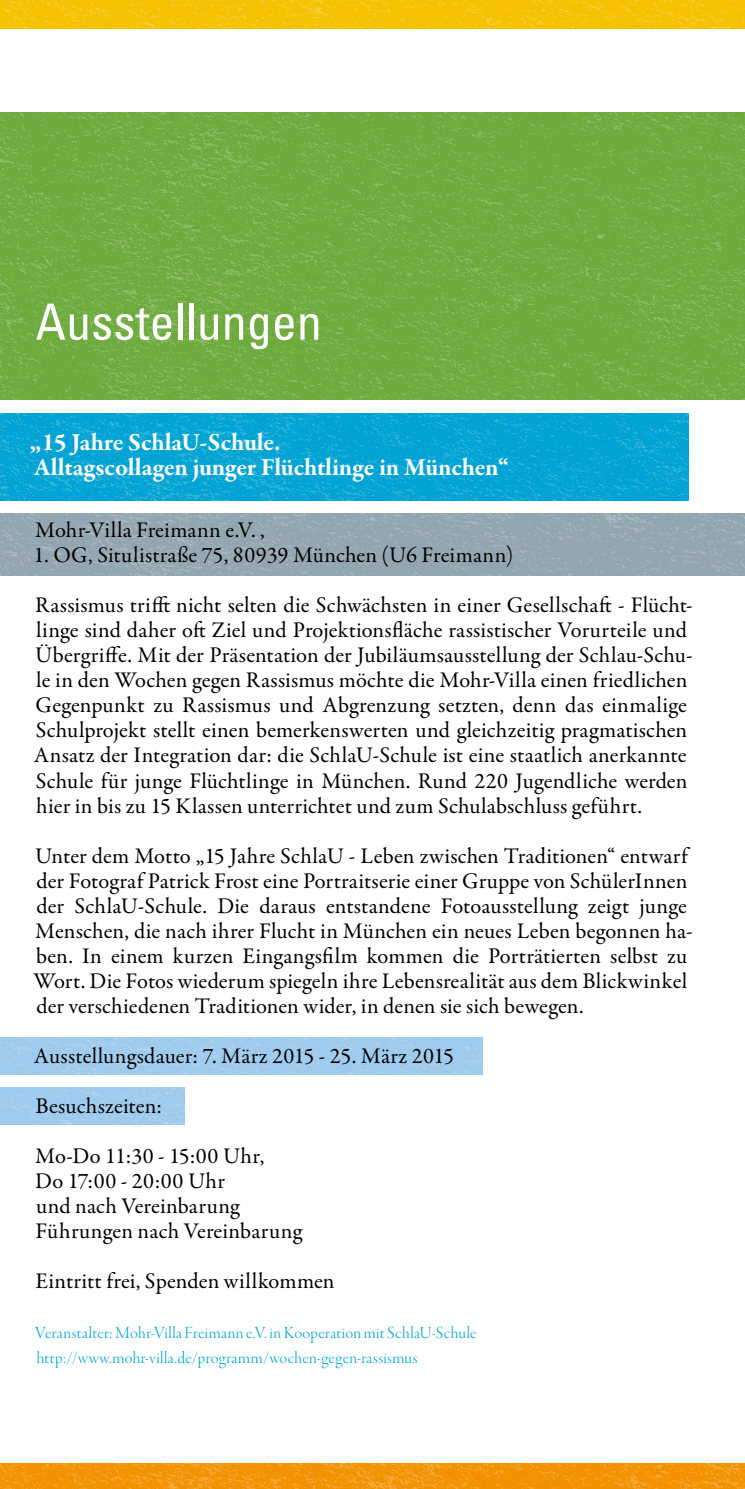
<style>
.page{position:relative;width:745px;height:1489px;background:#fff}
.page>*{position:absolute;margin:0;border:0;box-sizing:border-box;transform-origin:0 0}
.t1{font:condensed 50px "Univers";color:#fff}
.t2{font:700 25px/25px "Garamond Premr Pro";letter-spacing:-.01em;color:#fff}
.t3{font:22.5px/25px "Garamond Premr Pro";letter-spacing:.005em;color:#000}
.t4{font:17.5px/25px "Garamond Premr Pro Lt Disp";letter-spacing:.02em;color:#00a3d3}
</style>
<div class="page">
<hr style="left:744px;top:50px;width:1px;height:62px;background:#00a3d3">
<img style="left:0;top:0;width:744px;height:1488px">
<h1 class="t1" style="left:35px;top:290px;width:288px">Ausstellungen</h1>
<p class="t2" style="left:30px;top:430px;width:480px">„15 Jahre SchlaU-Schule.<br>Alltagscollagen junger Flüchtlinge in München“</p>
<p class="t3" style="left:35px;top:518px;width:231px">Mohr-Villa Freimann e.V. ,</p>
<p class="t3" style="left:33px;top:543px;width:481px">1. OG, Situlistraße 75, 80939 München (U6 Freimann)</p>
<p class="t3" style="left:34px;top:593px;width:660px">Rassismus trifft nicht selten die Schwächsten in einer Gesellschaft - Flücht&shy;linge sind daher oft Ziel und Projektionsfläche rassistischer Vorurteile und Übergriffe. Mit der Präsentation der Jubiläumsausstellung der Schlau-Schu&shy;le in den Wochen gegen Rassismus möchte die Mohr-Villa einen friedlichen Gegenpunkt zu Rassismus und Abgrenzung setzten, denn das einmalige Schulprojekt stellt einen bemerkenswerten und gleichzeitig pragmatischen Ansatz der Integration dar: die SchlaU-Schule ist eine staatlich anerkannte Schule für junge Flüchtlinge in München. Rund 220 Jugendliche werden hier in bis zu 15 Klassen unterrichtet und zum Schulabschluss geführt.</p>
<p class="t3" style="left:34px;top:843px;width:660px">Unter dem Motto „15 Jahre SchlaU - Leben zwischen Traditionen“ entwarf der Fotograf Patrick Frost eine Portraitserie einer Gruppe von SchülerInnen der SchlaU-Schule. Die daraus entstandene Fotoausstellung zeigt junge Menschen, die nach ihrer Flucht in München ein neues Leben begonnen ha&shy;ben. In einem kurzen Eingangsfilm kommen die Porträtierten selbst zu Wort. Die Fotos wiederum spiegeln ihre Lebensrealität aus dem Blickwinkel der verschiedenen Traditionen wider, in denen sie sich bewegen.</p>
<p class="t3" style="left:34px;top:1043px;width:421px">Ausstellungsdauer: 7. März 2015 - 25. März 2015</p>
<p class="t3" style="left:35px;top:1093px;width:128px">Besuchszeiten:</p>
<p class="t3" style="left:35px;top:1143px;width:268px">Mo-Do 11:30 - 15:00 Uhr,<br>Do 17:00 - 20:00 Uhr<br>und nach Vereinbarung<br>Führungen nach Vereinbarung</p>
<p class="t3" style="left:35px;top:1268px;width:300px">Eintritt frei, Spenden willkommen</p>
<p class="t4" style="left:35px;top:1320px;width:442px">Veranstalter: Mohr-Villa Freimann e.V. in Kooperation mit SchlaU-Schule http://www.mohr-villa.de/programm/wochen-gegen-rassismus</p>
</div>
